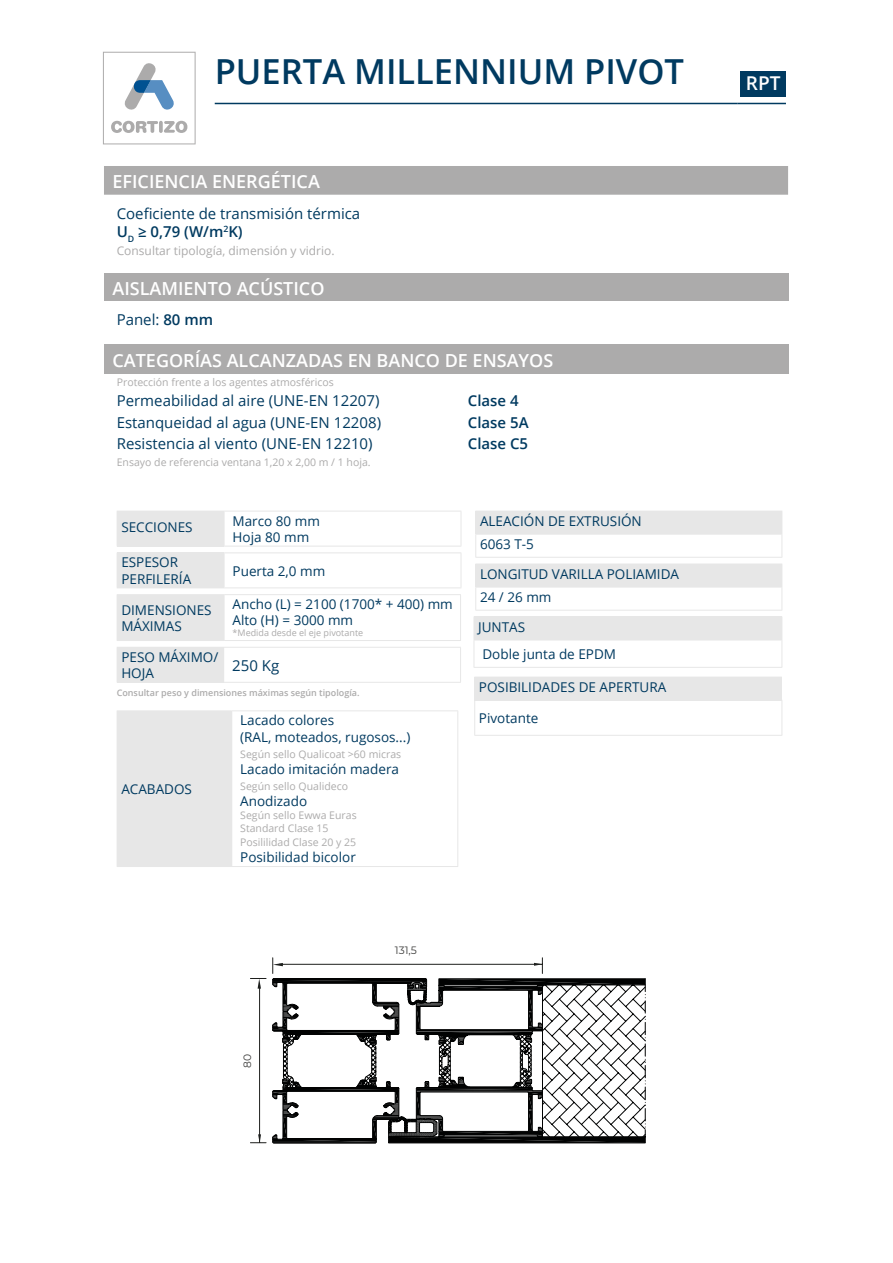
<style>
.page{position:relative;width:893px;height:1263px;background:#fff}
.page>*{position:absolute;margin:0;border:0;box-sizing:border-box;transform-origin:0 0}
.t1{font:600 34.5px "Open Sans";color:#003a60}
.t2{font:600 19.05px "Open Sans";color:#fff}
.t3{font:600 18px "Open Sans";color:#fff}
.t4{font:15px/18px "Open Sans";color:#003a60}
.t5{font:600 15px "Open Sans";color:#003a60}
.t6{font:13.5px/16.2px "Open Sans";color:#003a60}
.t7{font:12px "Open Sans";color:#acabab}
.t8{font:10.65px "Montserrat";color:#3c3c3b}
.t9{font:10.5px/12.6px "Open Sans";color:#acabab}
.t10{font:600 9px "Open Sans";color:#acabab}
.t11{font:9px "Open Sans";color:#acabab}
.s1{font-weight:600}
</style>
<div class="page">
<svg style="left:103px;top:52px;width:93px;height:92px"></svg>
<div style="left:104px;top:166px;width:684px;height:29px;background:#acabab"></div>
<div style="left:104px;top:274px;width:684px;height:27px;background:#acabab"></div>
<div style="left:104px;top:344px;width:685px;height:29px;background:#acabab"></div>
<div style="left:117px;top:511px;width:107px;height:35px;background:#e7e7e7"></div>
<hr style="left:224px;top:511px;width:237px;height:1px;background:#e7e7e7">
<hr style="left:461px;top:511px;width:1px;height:35px;background:#e7e7e7">
<hr style="left:224px;top:546px;width:237px;height:1px;background:#e7e7e7">
<hr style="left:224px;top:511px;width:1px;height:35px;background:#e7e7e7">
<hr style="left:117px;top:546px;width:107px;height:1px;background:#e7e7e7">
<div style="left:117px;top:553px;width:107px;height:35px;background:#e7e7e7"></div>
<hr style="left:117px;top:552px;width:107px;height:1px;background:#e7e7e7">
<hr style="left:224px;top:552px;width:237px;height:1px;background:#e7e7e7">
<hr style="left:224px;top:553px;width:1px;height:34px;background:#e7e7e7">
<hr style="left:461px;top:553px;width:1px;height:34px;background:#e7e7e7">
<hr style="left:224px;top:587px;width:237px;height:1px;background:#e7e7e7">
<div style="left:117px;top:595px;width:107px;height:45px;background:#e7e7e7"></div>
<hr style="left:117px;top:594px;width:107px;height:1px;background:#e7e7e7">
<hr style="left:224px;top:594px;width:237px;height:1px;background:#e7e7e7">
<hr style="left:224px;top:595px;width:1px;height:45px;background:#e7e7e7">
<hr style="left:460px;top:595px;width:1px;height:45px;background:#e7e7e7">
<hr style="left:117px;top:640px;width:107px;height:1px;background:#e7e7e7">
<hr style="left:224px;top:640px;width:237px;height:1px;background:#e7e7e7">
<div style="left:117px;top:647px;width:107px;height:35px;background:#e7e7e7"></div>
<hr style="left:224px;top:647px;width:237px;height:1px;background:#e7e7e7">
<hr style="left:460px;top:648px;width:1px;height:34px;background:#e7e7e7">
<hr style="left:117px;top:682px;width:107px;height:1px;background:#e7e7e7">
<hr style="left:224px;top:682px;width:237px;height:1px;background:#e7e7e7">
<div style="left:117px;top:711px;width:115px;height:155px;background:#e7e7e7"></div>
<hr style="left:117px;top:710px;width:115px;height:1px;background:#e7e7e7">
<hr style="left:232px;top:710px;width:226px;height:1px;background:#e7e7e7">
<hr style="left:457px;top:711px;width:1px;height:155px;background:#e7e7e7">
<hr style="left:117px;top:866px;width:115px;height:1px;background:#e7e7e7">
<hr style="left:232px;top:866px;width:226px;height:1px;background:#e7e7e7">
<div style="left:476px;top:511px;width:306px;height:23px;background:#e7e7e7"></div>
<hr style="left:475px;top:534px;width:307px;height:1px;background:#e7e7e7">
<svg style="left:475px;top:511px;width:1px;height:46px"></svg>
<svg style="left:782px;top:512px;width:1px;height:45px"></svg>
<hr style="left:475px;top:557px;width:307px;height:1px;background:#e7e7e7">
<div style="left:476px;top:564px;width:306px;height:23px;background:#e7e7e7"></div>
<hr style="left:475px;top:587px;width:307px;height:1px;background:#e7e7e7">
<svg style="left:475px;top:564px;width:1px;height:46px"></svg>
<svg style="left:782px;top:565px;width:1px;height:45px"></svg>
<hr style="left:475px;top:610px;width:307px;height:1px;background:#e7e7e7">
<div style="left:474px;top:617px;width:308px;height:23px;background:#e7e7e7"></div>
<hr style="left:474px;top:616px;width:308px;height:1px;background:#e7e7e7">
<hr style="left:474px;top:640px;width:308px;height:1px;background:#e7e7e7">
<svg style="left:474px;top:641px;width:1px;height:26px"></svg>
<svg style="left:782px;top:617px;width:1px;height:50px"></svg>
<hr style="left:474px;top:667px;width:308px;height:1px;background:#e7e7e7">
<div style="left:475px;top:677px;width:307px;height:23px;background:#e7e7e7"></div>
<svg style="left:474px;top:677px;width:1px;height:23px"></svg>
<hr style="left:474px;top:700px;width:308px;height:1px;background:#e7e7e7">
<hr style="left:474px;top:700px;width:1px;height:35px;background:#e7e7e7">
<hr style="left:782px;top:700px;width:1px;height:35px;background:#e7e7e7">
<hr style="left:474px;top:735px;width:308px;height:1px;background:#e7e7e7">
<hr style="left:215px;top:103px;width:523px;height:1px;background:#003a60">
<hr style="left:738px;top:103px;width:48px;height:1px;background:#003a60">
<div style="left:740px;top:72px;width:46px;height:25px;background:#003a60"></div>
<svg style="left:272px;top:958px;width:373px;height:186px"></svg>
<hr style="left:259px;top:985px;width:1px;height:157px;background:#1d1e1c">
<svg style="left:250px;top:978px;width:16px;height:11px"></svg>
<svg style="left:250px;top:1134px;width:16px;height:9px"></svg>
<h1 class="t1" style="left:215px;top:48px;width:471px">PUERTA MILLENNIUM PIVOT</h1>
<h3 class="t3" style="left:112px;top:169px;width:209px">EFICIENCIA ENERGÉTICA</h3>
<p class="t4" style="left:117px;top:204px;width:245px">Coeficiente de transmisión térmica<br><span class="s1">U</span><sub>D</sub> <span class="s1">≥ 0,79 (W/m</span><sup>2</sup><span class="s1">K)</span></p>
<p class="t7" style="left:117px;top:242px;width:219px">Consultar tipología, dimensión y vidrio.</p>
<h3 class="t3" style="left:112px;top:276px;width:214px">AISLAMIENTO ACÚSTICO</h3>
<p class="t4" style="left:117px;top:310px;width:98px">Panel: <span class="s1">80 mm</span></p>
<h3 class="t3" style="left:112px;top:348px;width:442px">CATEGORÍAS ALCANZADAS EN BANCO DE ENSAYOS</h3>
<p class="t9" style="left:117px;top:375px;width:219px">Protección frente a los agentes atmosféricos</p>
<p class="t4" style="left:117px;top:391px;width:264px">Permeabilidad al aire (UNE-EN 12207)</p>
<p class="t5" style="left:468px;top:391px;width:52px">Clase 4</p>
<p class="t4" style="left:117px;top:413px;width:266px">Estanqueidad al agua (UNE-EN 12208)</p>
<p class="t5" style="left:468px;top:412px;width:62px">Clase 5A</p>
<p class="t4" style="left:117px;top:434px;width:257px">Resistencia al viento (UNE-EN 12210)</p>
<p class="t5" style="left:468px;top:433px;width:62px">Clase C5</p>
<p class="t9" style="left:117px;top:456px;width:255px">Ensayo de referencia ventana 1,20 x 2,00 m / 1 hoja.</p>
<p class="t6" style="left:121px;top:518px;width:73px">SECCIONES</p>
<p class="t6" style="left:233px;top:512px;width:89px">Marco 80 mm<br>Hoja 80 mm</p>
<p class="t6" style="left:121px;top:554px;width:71px">ESPESOR<br>PERFILERÍA</p>
<p class="t6" style="left:233px;top:562px;width:94px">Puerta 2,0 mm</p>
<p class="t6" style="left:121px;top:601px;width:92px">DIMENSIONES<br>MÁXIMAS</p>
<p class="t6" style="left:233px;top:596px;width:222px">Ancho (L) = 2100 (1700* + 400) mm<br>Alto (H) = 3000 mm</p>
<p class="t11" style="left:233px;top:627px;width:132px">*Medida desde el eje pivotante</p>
<p class="t6" style="left:121px;top:648px;width:99px">PESO MÁXIMO/<br>HOJA</p>
<p class="t4" style="left:232px;top:656px;width:49px">250 Kg</p>
<p class="t10" style="left:117px;top:686px;width:244px">Consultar peso y dimensiones máximas según tipología.</p>
<p class="t6" style="left:121px;top:780px;width:72px">ACABADOS</p>
<p class="t6" style="left:240px;top:712px;width:172px">Lacado colores<br>(RAL, moteados, rugosos...)</p>
<p class="t9" style="left:240px;top:747px;width:163px">Según sello Qualicoat &gt;60 micras</p>
<p class="t6" style="left:240px;top:761px;width:160px">Lacado imitación madera</p>
<p class="t9" style="left:240px;top:780px;width:109px">Según sello Qualideco</p>
<p class="t6" style="left:240px;top:793px;width:68px">Anodizado</p>
<p class="t9" style="left:240px;top:809px;width:118px">Según sello Ewwa Euras<br>Standard Clase 15</p>
<p class="t9" style="left:240px;top:836px;width:117px">Posililidad Clase 20 y 25</p>
<p class="t6" style="left:240px;top:849px;width:117px">Posibilidad bicolor</p>
<p class="t6" style="left:480px;top:509px;width:163px;line-height:23.1px">ALEACIÓN DE EXTRUSIÓN<br>6063 T-5</p>
<p class="t6" style="left:480px;top:562px;width:201px;line-height:23.1px">LONGITUD VARILLA POLIAMIDA<br>24 / 26 mm</p>
<p class="t6" style="left:482px;top:613px;width:135px;line-height:27.3px;text-indent:-4px">JUNTAS<br>Doble junta de EPDM</p>
<p class="t6" style="left:479px;top:678px;width:189px">POSIBILIDADES DE APERTURA</p>
<p class="t6" style="left:479px;top:709px;width:61px">Pivotante</p>
<p class="t8" style="left:395px;top:943px;width:24px">131,5</p>
<p class="t8" style="left:240px;top:1068px;width:15px;rotate:-90deg">80</p>
<h2 class="t2" style="left:746px;top:70px;width:36px">RPT</h2>
</div>
